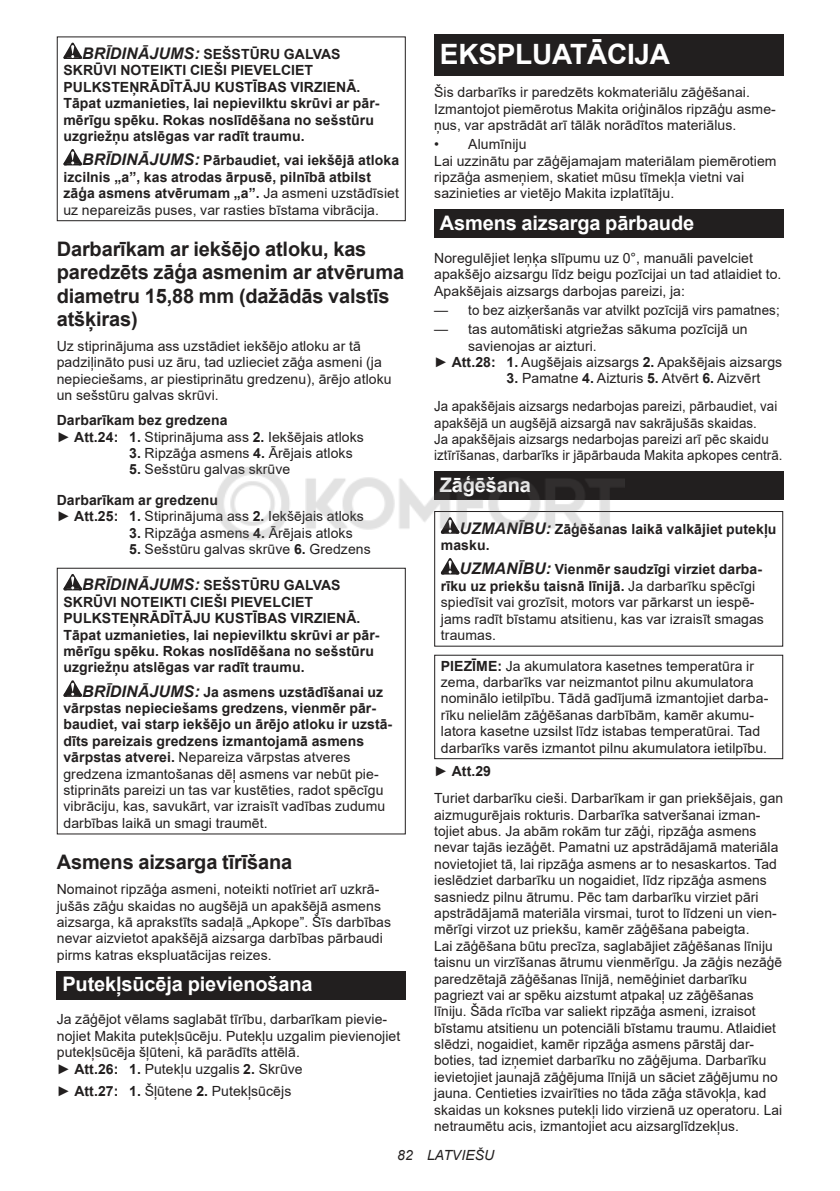
<style>
.page{position:relative;width:840px;height:1191px;background:#fff}
.page>*{position:absolute;margin:0;border:0;box-sizing:border-box;transform-origin:0 0}
.t1{font:700 28px "Arial";letter-spacing:-.01em;color:#fff}
.t2{font:700 20px/23.4px "Arial";letter-spacing:-.01em;color:#221f1f}
.t3{font:700 20px "Arial";letter-spacing:-.01em;color:#fff}
.t4{font:14px/16.4px "Arial";letter-spacing:.005em;color:#221f1f}
.t5{font:700 14px/16.4px "Arial";letter-spacing:.005em;color:#221f1f}
.t6{font:14px/16.4px "Arial";letter-spacing:.005em;color:#221f1f;scale:.95 1}
.t7{font:italic 14px "Arial";letter-spacing:.005em;color:#221f1f}
.s1{font-style:italic;font-size:16px}
.s2{font-weight:400}
.s3{font-weight:700}
.s4{font-weight:700;font-style:italic;font-size:16px}
</style>
<div class="page">
<svg style="left:63px;top:43px;width:19px;height:16px"></svg>
<svg style="left:63px;top:149px;width:19px;height:16px"></svg>
<div style="left:57px;top:36px;width:348px;height:185px;border:1px solid #221f1f"></div>
<svg style="left:63px;top:574px;width:19px;height:16px"></svg>
<svg style="left:63px;top:680px;width:19px;height:16px"></svg>
<div style="left:57px;top:568px;width:348px;height:266px;border:1px solid #221f1f"></div>
<div style="left:57px;top:971px;width:348px;height:28px;background:#221f1f"></div>
<div style="left:434px;top:34px;width:348px;height:41px;background:#221f1f"></div>
<div style="left:434px;top:210px;width:348px;height:28px;background:#221f1f"></div>
<div style="left:434px;top:471px;width:348px;height:29px;background:#221f1f"></div>
<svg style="left:440px;top:558px;width:19px;height:16px"></svg>
<div style="left:434px;top:511px;width:348px;height:135px;border:1px solid #221f1f"></div>
<div style="left:434px;top:654px;width:348px;height:105px;border:1px solid #221f1f"></div>
<img style="left:216px;top:467px;width:413px;height:82px">
<p class="t5" style="left:63px;top:46px;width:317px;text-indent:19px"><span class="s1">BRĪDINĀJUMS:</span> SEŠSTŪRU GALVAS SKRŪVI NOTEIKTI CIEŠI PIEVELCIET PULKSTEŅRĀDĪTĀJU KUSTĪBAS VIRZIENĀ.<br>Tāpat uzmanieties, lai nepievilktu skrūvi ar pār&shy;mērīgu spēku. Rokas noslīdēšana no sešstūru uzgriežņu atslēgas var radīt traumu.</p>
<p class="t5" style="left:63px;top:152px;width:337px;text-indent:19px"><span class="s1">BRĪDINĀJUMS:</span> Pārbaudiet, vai iekšējā atloka izcilnis „a”, kas atrodas ārpusē, pilnībā atbilst zāģa asmens atvērumam „a”. <span class="s2">Ja asmeni uzstādīsiet uz nepareizās puses, var rasties bīstama vibrācija.</span></p>
<h2 class="t2" style="left:57px;top:237px;width:348px">Darbarīkam ar iekšējo atloku, kas paredzēts zāģa asmenim ar atvēruma diametru 15,88 mm (dažādās valstīs atšķiras)</h2>
<p class="t4" style="left:57px;top:338px;width:336px">Uz stiprinājuma ass uzstādiet iekšējo atloku ar tā padziļināto pusi uz āru, tad uzlieciet zāģa asmeni (ja nepieciešams, ar piestiprinātu gredzenu), ārējo atloku un sešstūru galvas skrūvi.</p>
<p class="t5" style="left:57px;top:412px;width:308px">Darbarīkam bez gredzena<br><span class="s2">►</span> Att.24: 1. <span class="s2">Stiprinājuma ass</span> 2. <span class="s2">Iekšējais atloks</span></p>
<p class="t4" style="left:129px;top:445px;width:225px"><span class="s3">3.</span> Ripzāģa asmens <span class="s3">4.</span> Ārējais atloks</p>
<p class="t5" style="left:57px;top:455px;width:235px;line-height:30.6px;text-indent:72px">5. <span class="s2">Sešstūru galvas skrūve<br></span>Darbarīkam ar gredzenu</p>
<p class="t4" style="left:57px;top:508px;width:308px">► <span class="s3">Att.25: 1.</span> Stiprinājuma ass <span class="s3">2.</span> Iekšējais atloks</p>
<p class="t4" style="left:129px;top:524px;width:225px"><span class="s3">3.</span> Ripzāģa asmens <span class="s3">4.</span> Ārējais atloks</p>
<p class="t4" style="left:129px;top:541px;width:243px"><span class="s3">5.</span> Sešstūru galvas skrūve <span class="s3">6.</span> Gredzens</p>
<p class="t5" style="left:63px;top:577px;width:317px;text-indent:19px"><span class="s1">BRĪDINĀJUMS:</span> SEŠSTŪRU GALVAS SKRŪVI NOTEIKTI CIEŠI PIEVELCIET PULKSTEŅRĀDĪTĀJU KUSTĪBAS VIRZIENĀ.<br>Tāpat uzmanieties, lai nepievilktu skrūvi ar pār&shy;mērīgu spēku. Rokas noslīdēšana no sešstūru uzgriežņu atslēgas var radīt traumu.</p>
<p class="t4" style="left:63px;top:683px;width:330px;text-indent:19px"><span class="s4">BRĪDINĀJUMS:</span> <span class="s3">Ja asmens uzstādīšanai uz vārpstas nepieciešams gredzens, vienmēr pār&shy;baudiet, vai starp iekšējo un ārējo atloku ir uzstā&shy;dīts pareizais gredzens izmantojamā asmens vārpstas atverei.</span> Nepareiza vārpstas atveres gredzena izmantošanas dēļ asmens var nebūt pie&shy;stiprināts pareizi un tas var kustēties, radot spēcīgu vibrāciju, kas, savukārt, var izraisīt vadības zudumu darbības laikā un smagi traumēt.</p>
<h2 class="t2" style="left:57px;top:850px;width:237px">Asmens aizsarga tīrīšana</h2>
<p class="t4" style="left:57px;top:881px;width:336px">Nomainot ripzāģa asmeni, noteikti notīriet arī uzkrā&shy;jušās zāģu skaidas no augšējā un apakšējā asmens aizsarga, kā aprakstīts sadaļā „Apkope”. Šīs darbības nevar aizvietot apakšējā aizsarga darbības pārbaudi pirms katras ekspluatācijas reizes.</p>
<h2 class="t3" style="left:62px;top:970px;width:252px">Putekļsūcēja pievienošana</h2>
<p class="t4" style="left:57px;top:1011px;width:345px">Ja zāģējot vēlams saglabāt tīrību, darbarīkam pievie&shy;nojiet Makita putekļsūcēju. Putekļu uzgalim pievienojiet putekļsūcēja šļūteni, kā parādīts attēlā.<br>► <span class="s3">Att.26: 1.</span> Putekļu uzgalis <span class="s3">2.</span> Skrūve</p>
<p class="t4" style="left:57px;top:1082px;width:236px">► <span class="s3">Att.27: 1.</span> Šļūtene <span class="s3">2.</span> Putekļsūcējs</p>
<h1 class="t1" style="left:439px;top:34px;width:232px">EKSPLUATĀCIJA</h1>
<p class="t4" style="left:434px;top:84px;width:343px">Šis darbarīks ir paredzēts kokmateriālu zāģēšanai.<br>Izmantojot piemērotus Makita oriģinālos ripzāģu asme&shy;ņus, var apstrādāt arī tālāk norādītos materiālus.</p>
<p class="t4" style="left:434px;top:136px;width:344px">• Alumīniju<br>Lai uzzinātu par zāģējamajam materiālam piemērotiem ripzāģa asmeņiem, skatiet mūsu tīmekļa vietni vai sazinieties ar vietējo Makita izplatītāju.</p>
<h2 class="t3" style="left:439px;top:208px;width:256px">Asmens aizsarga pārbaude</h2>
<p class="t4" style="left:434px;top:250px;width:348px">Noregulējiet leņķa slīpumu uz 0°, manuāli pavelciet apakšējo aizsargu līdz beigu pozīcijai un tad atlaidiet to.<br>Apakšējais aizsargs darbojas pareizi, ja:</p>
<p class="t4" style="left:434px;top:303px;width:347px">— to bez aizķeršanās var atvilkt pozīcijā virs pamatnes;</p>
<p class="t4" style="left:434px;top:321px;width:315px">— tas automātiski atgriežas sākuma pozīcijā un</p>
<p class="t4" style="left:468px;top:337px;width:130px">savienojas ar aizturi.</p>
<p class="t4" style="left:434px;top:354px;width:349px">► <span class="s3">Att.28: 1.</span> Augšējais aizsargs <span class="s3">2.</span> Apakšējais aizsargs</p>
<p class="t4" style="left:434px;top:366px;width:344px;line-height:27.8px;text-indent:72px"><span class="s3">3.</span> Pamatne <span class="s3">4.</span> Aizturis <span class="s3">5.</span> Atvērt <span class="s3">6.</span> Aizvērt<br>Ja apakšējais aizsargs nedarbojas pareizi, pārbaudiet, vai</p>
<p class="t6" style="left:434px;top:414px;width:368px">apakšējā un augšējā aizsargā nav sakrājušās skaidas.<br>Ja apakšējais aizsargs nedarbojas pareizi arī pēc skaidu iztīrīšanas, darbarīks ir jāpārbauda Makita apkopes centrā.</p>
<h2 class="t3" style="left:439px;top:470px;width:93px">Zāģēšana</h2>
<p class="t5" style="left:440px;top:520px;width:337px;text-indent:19px"><span class="s1">UZMANĪBU:</span> Zāģēšanas laikā valkājiet putekļu masku.</p>
<p class="t4" style="left:440px;top:561px;width:324px;text-indent:19px"><span class="s4">UZMANĪBU:</span> <span class="s3">Vienmēr saudzīgi virziet darba&shy;rīku uz priekšu taisnā līnijā.</span> Ja darbarīku spēcīgi spiedīsit vai grozīsit, motors var pārkarst un iespē&shy;jams radīt bīstamu atsitienu, kas var izraisīt smagas traumas.</p>
<p class="t4" style="left:440px;top:657px;width:329px"><span class="s3">PIEZĪME:</span> Ja akumulatora kasetnes temperatūra ir zema, darbarīks var neizmantot pilnu akumulatora nominālo ietilpību. Tādā gadījumā izmantojiet darba&shy;rīku nelielām zāģēšanas darbībām, kamēr akumu&shy;latora kasetne uzsilst līdz istabas temperatūrai. Tad darbarīks varēs izmantot pilnu akumulatora ietilpību.</p>
<p class="t4" style="left:434px;top:756px;width:350px;line-height:27.8px">► <span class="s3">Att.29<br></span>Turiet darbarīku cieši. Darbarīkam ir gan priekšējais, gan</p>
<p class="t4" style="left:434px;top:806px;width:349px">aizmugurējais rokturis. Darbarīka satveršanai izman&shy;tojiet abus. Ja abām rokām tur zāģi, ripzāģa asmens nevar tajās iezāģēt. Pamatni uz apstrādājamā materiāla novietojiet tā, lai ripzāģa asmens ar to nesaskartos. Tad ieslēdziet darbarīku un nogaidiet, līdz ripzāģa asmens sasniedz pilnu ātrumu. Pēc tam darbarīku virziet pāri apstrādājamā materiāla virsmai, turot to līdzeni un vien&shy;mērīgi virzot uz priekšu, kamēr zāģēšana pabeigta.<br>Lai zāģēšana būtu precīza, saglabājiet zāģēšanas līniju taisnu un virzīšanas ātrumu vienmērīgu. Ja zāģis nezāģē paredzētajā zāģēšanas līnijā, nemēģiniet darbarīku pagriezt vai ar spēku aizstumt atpakaļ uz zāģēšanas līniju. Šāda rīcība var saliekt ripzāģa asmeni, izraisot bīstamu atsitienu un potenciāli bīstamu traumu. Atlaidiet slēdzi, nogaidiet, kamēr ripzāģa asmens pārstāj dar&shy;boties, tad izņemiet darbarīku no zāģējuma. Darbarīku ievietojiet jaunajā zāģējuma līnijā un sāciet zāģējumu no jauna. Centieties izvairīties no tāda zāģa stāvokļa, kad skaidas un koksnes putekļi lido virzienā uz operatoru. Lai netraumētu acis, izmantojiet acu aizsarglīdzekļus.</p>
<p class="t7" style="left:397px;top:1147px;width:99px">82 LATVIEŠU</p>
</div>
